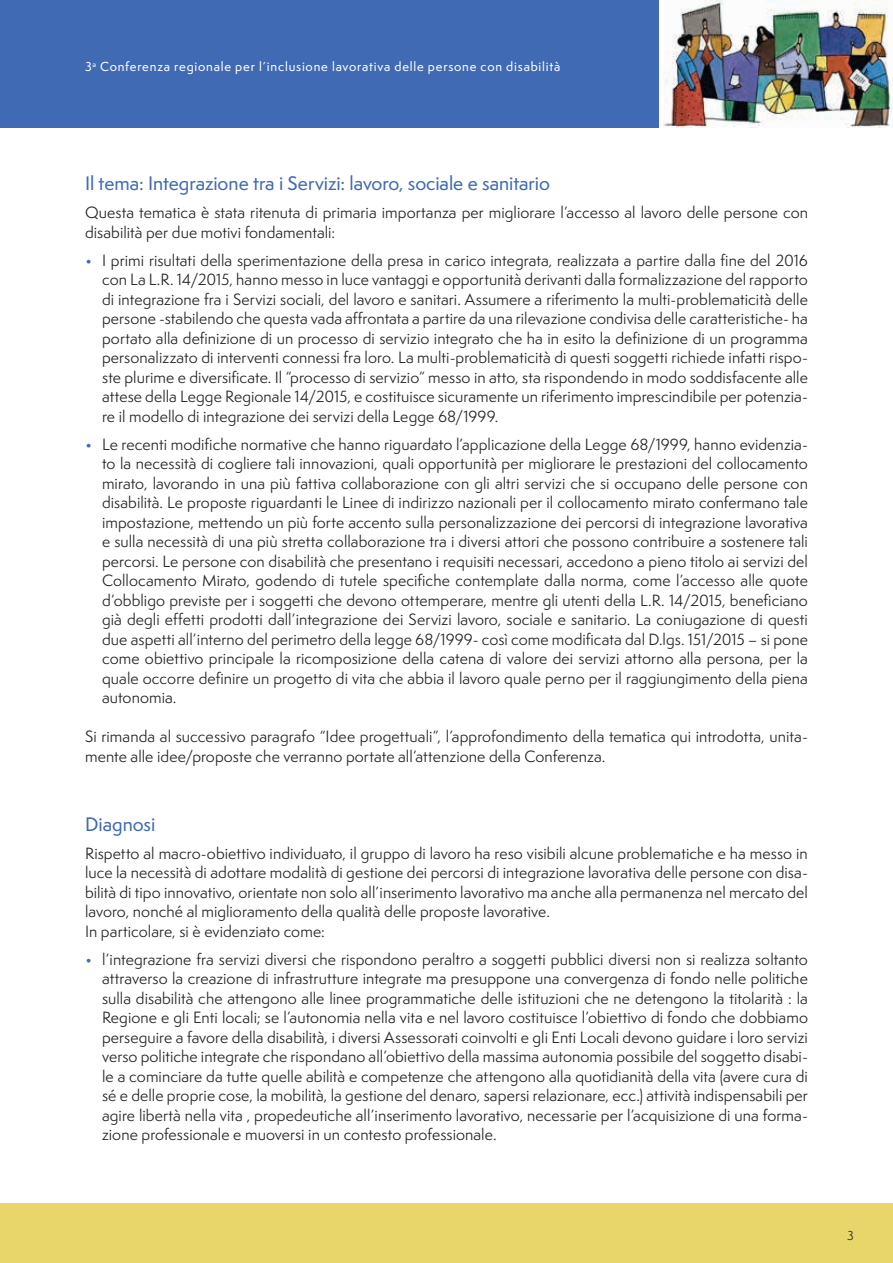
<style>
.page{position:relative;width:893px;height:1263px;background:#fff}
.page>*{position:absolute;margin:0;border:0;box-sizing:border-box;transform-origin:0 0}
.Sottotitolo{font:500 18px "Semplicita Pro";color:#406ab4}
.Testo{font:15px/19.5px "Semplicita Pro";letter-spacing:.005em;color:#231f20;text-align:justify}
.t1{font:500 12px "Semplicita Pro";letter-spacing:.065em;color:#fff}
.t2{font:12px "Semplicita Pro";color:#231f20}
.s1{color:#406ab4}
</style>
<div class="page">
<div style="left:0;top:0;width:893px;height:128px;background:#406ab4"></div>
<div style="left:0;top:1203px;width:893px;height:60px;background:#e8d66b"></div>
<div style="left:659px;top:0;width:234px;height:128px;background:#fff"></div>
<img style="left:664px;top:0;width:229px;height:128px">
<p class="t1" style="left:85px;top:58px;width:477px">3<sup>a</sup> Conferenza regionale per l’inclusione lavorativa delle persone con disabilità</p>
<p class="Sottotitolo" style="left:85px;top:171px;width:466px">Il tema: Integrazione tra i Servizi: lavoro, sociale e sanitario</p>
<p class="Testo" style="left:85px;top:203px;width:724px">Questa tematica è stata ritenuta di primaria importanza per migliorare l’accesso al lavoro delle persone con disabilità per due motivi fondamentali:</p>
<p class="Testo" style="left:102px;top:250px;width:707px;text-indent:-17px"><span class="s1">•</span> I primi risultati della sperimentazione della presa in carico integrata, realizzata a partire dalla fine del 2016 con La L.R. 14/2015, hanno messo in luce vantaggi e opportunità derivanti dalla formalizzazione del rapporto di integrazione fra i Servizi sociali, del lavoro e sanitari. Assumere a riferimento la multi-problematicità delle persone -stabilendo che questa vada affrontata a partire da una rilevazione condivisa delle caratteristiche- ha portato alla definizione di un processo di servizio integrato che ha in esito la definizione di un programma personalizzato di interventi connessi fra loro. La multi-problematicità di questi soggetti richiede infatti rispo&shy;ste plurime e diversificate. Il “processo di servizio” messo in atto, sta rispondendo in modo soddisfacente alle attese della Legge Regionale 14/2015, e costituisce sicuramente un riferimento imprescindibile per potenzia&shy;re il modello di integrazione dei servizi della Legge 68/1999.</p>
<p class="Testo" style="left:102px;top:434px;width:707px;text-indent:-17px"><span class="s1">•</span> Le recenti modifiche normative che hanno riguardato l’applicazione della Legge 68/1999, hanno evidenzia&shy;to la necessità di cogliere tali innovazioni, quali opportunità per migliorare le prestazioni del collocamento mirato, lavorando in una più fattiva collaborazione con gli altri servizi che si occupano delle persone con disabilità. Le proposte riguardanti le Linee di indirizzo nazionali per il collocamento mirato confermano tale impostazione, mettendo un più forte accento sulla personalizzazione dei percorsi di integrazione lavorativa e sulla necessità di una più stretta collaborazione tra i diversi attori che possono contribuire a sostenere tali percorsi. Le persone con disabilità che presentano i requisiti necessari, accedono a pieno titolo ai servizi del Collocamento Mirato, godendo di tutele specifiche contemplate dalla norma, come l’accesso alle quote d’obbligo previste per i soggetti che devono ottemperare, mentre gli utenti della L.R. 14/2015, beneficiano già degli effetti prodotti dall’integrazione dei Servizi lavoro, sociale e sanitario. La coniugazione di questi due aspetti all’interno del perimetro della legge 68/1999- così come modificata dal D.lgs. 151/2015 – si pone come obiettivo principale la ricomposizione della catena di valore dei servizi attorno alla persona, per la quale occorre definire un progetto di vita che abbia il lavoro quale perno per il raggiungimento della piena autonomia.</p>
<p class="Testo" style="left:85px;top:727px;width:724px">Si rimanda al successivo paragrafo “Idee progettuali”, l’approfondimento della tematica qui introdotta, unita&shy;mente alle idee/proposte che verranno portate all’attenzione della Conferenza.</p>
<p class="Sottotitolo" style="left:85px;top:811px;width:72px">Diagnosi</p>
<p class="Testo" style="left:85px;top:843px;width:724px">Rispetto al macro-obiettivo individuato, il gruppo di lavoro ha reso visibili alcune problematiche e ha messo in luce la necessità di adottare modalità di gestione dei percorsi di integrazione lavorativa delle persone con disa&shy;bilità di tipo innovativo, orientate non solo all’inserimento lavorativo ma anche alla permanenza nel mercato del lavoro, nonché al miglioramento della qualità delle proposte lavorative.</p>
<p class="Testo" style="left:85px;top:921px;width:241px">In particolare, si è evidenziato come:</p>
<p class="Testo" style="left:102px;top:949px;width:707px;text-indent:-17px"><span class="s1">•</span> l’integrazione fra servizi diversi che rispondono peraltro a soggetti pubblici diversi non si realizza soltanto attraverso la creazione di infrastrutture integrate ma presuppone una convergenza di fondo nelle politiche sulla disabilità che attengono alle linee programmatiche delle istituzioni che ne detengono la titolarità : la Regione e gli Enti locali; se l’autonomia nella vita e nel lavoro costituisce l’obiettivo di fondo che dobbiamo perseguire a favore della disabilità, i diversi Assessorati coinvolti e gli Enti Locali devono guidare i loro servizi verso politiche integrate che rispondano all’obiettivo della massima autonomia possibile del soggetto disabi&shy;le a cominciare da tutte quelle abilità e competenze che attengono alla quotidianità della vita (avere cura di sé e delle proprie cose, la mobilità, la gestione del denaro, sapersi relazionare, ecc.) attività indispensabili per agire libertà nella vita , propedeutiche all’inserimento lavorativo, necessarie per l’acquisizione di una forma&shy;zione professionale e muoversi in un contesto professionale.</p>
<p class="t2" style="left:847px;top:1227px;width:8px">3</p>
</div>
